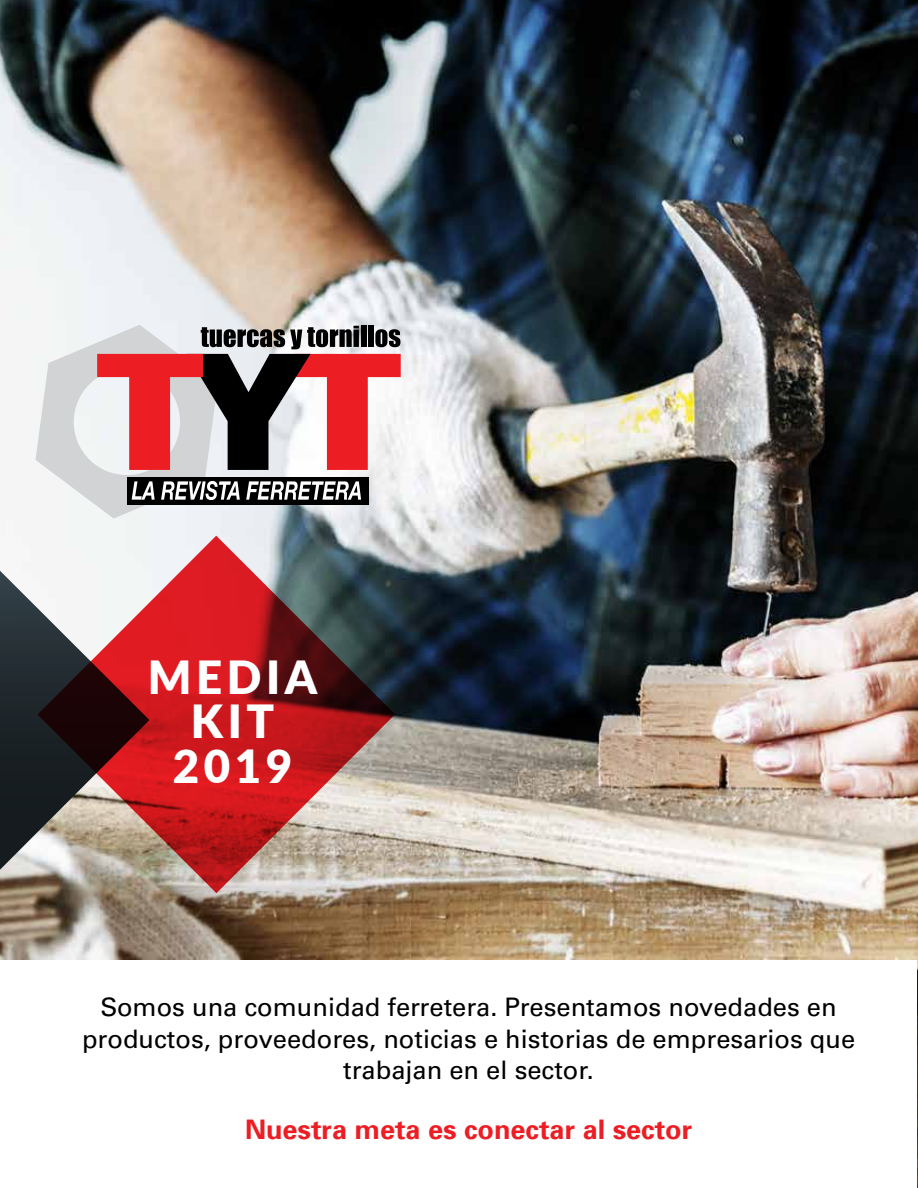
<style>
.page{position:relative;width:918px;height:1188px;background:#fff}
.page>*{position:absolute;margin:0;border:0;box-sizing:border-box;transform-origin:0 0}
.t1{font:900 45.6px/44.4px "Lato";letter-spacing:.1em;color:#fff;text-align:center}
.t2{font:700 27px "Univers";color:#ed1d24}
.t3{font:25.5px/31.5px "Univers LT Std";color:#000;text-align:center}
</style>
<div class="page">
<img style="left:0;top:0;width:918px;height:1188px">
<svg style="left:0;top:571px;width:38px;height:299px;background:#383f43"></svg>
<svg style="left:38px;top:536px;width:357px;height:357px;background:#a75b5b"></svg>
<svg style="left:35px;top:325px;width:366px;height:194px"></svg>
<div style="left:0;top:961px;width:917px;height:227px;background:#fff"></div>
<h1 class="t1" style="left:148px;top:653px;width:171px">MEDIA<br>KIT<br>2019</h1>
<p class="t3" style="left:82px;top:992px;width:775px">Somos una comunidad ferretera. Presentamos novedades en productos, proveedores, noticias e historias de empresarios que trabajan en el sector.</p>
<p class="t2" style="left:245px;top:1113px;width:449px">Nuestra meta es conectar al sector</p>
</div>
